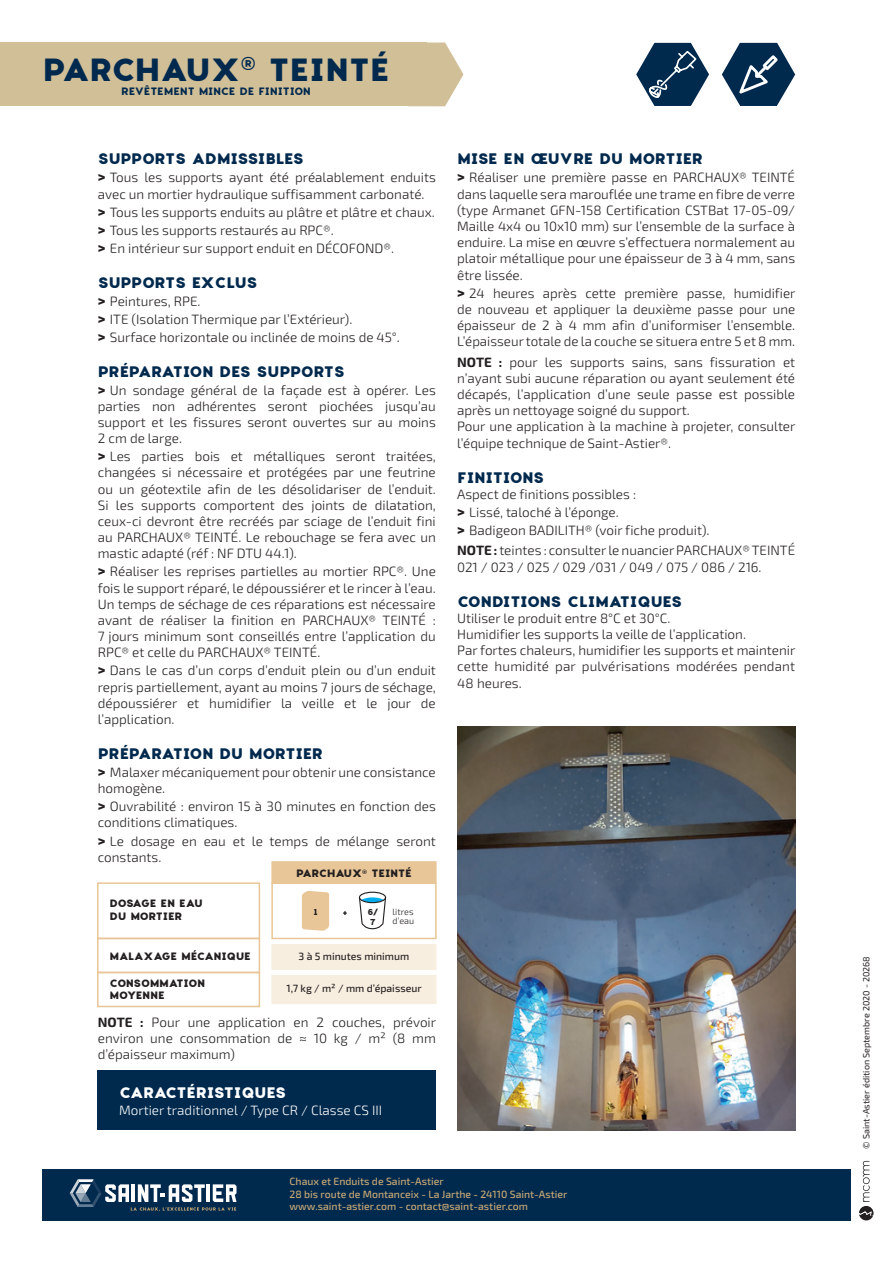
<style>
.page{position:relative;width:893px;height:1263px;background:#fff}
.page>*{position:absolute;margin:0;border:0;box-sizing:border-box;transform-origin:0 0}
.t1{font:800 31.5px "Charlevoix Pro";letter-spacing:-.005em;color:#00294e}
.t2{font:800 15px "Charlevoix Pro";letter-spacing:-.03em;color:#00294e}
.t3{font:800 15px "Charlevoix Pro";letter-spacing:-.03em;color:#fff}
.t4{font:800 15px "Charlevoix Pro";color:#00294e}
.t5{font:300 13.5px/16.2px "Exo 2";color:#231f20}
.t6{font:300 13.5px "Exo 2";color:#fff}
.t7{font:500 10.5px/12.6px "Exo 2";color:#cbaa76}
.t8{font:800 10.5px/12.6px "Charlevoix Pro";letter-spacing:-.03em;color:#231f20}
.t9{font:500 10.5px "Exo 2";color:#231f20}
.t10{font:700 10.5px "Charlevoix Pro";color:#00294e}
.t11{font:800 10.5px "Charlevoix Pro";letter-spacing:-.01em;color:#231f20}
.t12{font:800 10.5px "Charlevoix Pro";letter-spacing:-.005em;color:#231f20}
.t13{font:9px "Exo 2";color:#231f20}
.t14{font:300 9px/9px "Exo 2";color:#231f20}
.t15{font:700 8.4px/10.1px "Charlevoix Pro";color:#231f20}
.s1{font-weight:800;font-size:15px}
.s2{font-weight:700}
</style>
<div class="page">
<div style="left:98px;top:1070px;width:338px;height:60px;background:#00294e"></div>
<div style="left:0;top:43px;width:427px;height:63px;background:#d1bf98"></div>
<svg style="left:427px;top:43px;width:36px;height:63px"></svg>
<div style="left:42px;top:1169px;width:808px;height:51px;background:#00294e"></div>
<svg style="left:70px;top:1179px;width:167px;height:32px"></svg>
<svg style="left:859px;top:1161px;width:14px;height:59px"></svg>
<div style="left:97px;top:882px;width:163px;height:57px;border:2px solid #e8c698"></div>
<div style="left:271px;top:882px;width:166px;height:57px;border:2px solid #e8c698"></div>
<svg style="left:302px;top:891px;width:27px;height:40px"></svg>
<svg style="left:343px;top:911px;width:4px;height:4px"></svg>
<div style="left:359px;top:892px;width:27px;height:11px;border:1px solid #231f20;border-radius:50%"></div>
<svg style="left:358px;top:896px;width:29px;height:44px"></svg>
<div style="left:272px;top:945px;width:164px;height:24px;background:#f8eee0"></div>
<div style="left:272px;top:862px;width:164px;height:21px;background:#e8c698"></div>
<div style="left:271px;top:861px;width:166px;height:23px;border:2px solid #e8c698"></div>
<div style="left:97px;top:938px;width:163px;height:35px;border:2px solid #e8c698"></div>
<div style="left:97px;top:972px;width:163px;height:35px;border:2px solid #e8c698"></div>
<div style="left:272px;top:976px;width:164px;height:27px;background:#f8eee0"></div>
<img style="left:457px;top:726px;width:338px;height:404px">
<svg style="left:636px;top:43px;width:73px;height:63px"></svg>
<svg style="left:722px;top:43px;width:73px;height:63px"></svg>
<h1 class="t1" style="left:43px;top:48px;width:348px">PARCHAUX<sup>®</sup> TEINTÉ</h1>
<p class="t10" style="left:121px;top:84px;width:191px">REVÊTEMENT MINCE DE FINITION</p>
<p class="t2" style="left:98px;top:149px;width:208px">SUPPORTS ADMISSIBLES</p>
<p class="t5" style="left:98px;top:170px;width:340px"><span class="s1">&gt;</span> Tous les supports ayant été préalablement enduits avec un mortier hydraulique suffisamment carbonaté.</p>
<p class="t5" style="left:98px;top:203px;width:339px;line-height:18px"><span class="s1">&gt;</span> Tous les supports enduits au plâtre et plâtre et chaux. <span class="s1">&gt;</span> Tous les supports restaurés au RPC®.<br><span class="s1">&gt;</span> En intérieur sur support enduit en DÉCOFOND®.</p>
<p class="t2" style="left:98px;top:272px;width:161px">SUPPORTS EXCLUS</p>
<p class="t5" style="left:98px;top:292px;width:304px;line-height:18px"><span class="s1">&gt;</span> Peintures, RPE.<br><span class="s1">&gt;</span> ITE (Isolation Thermique par l’Extérieur).<br><span class="s1">&gt;</span> Surface horizontale ou inclinée de moins de 45°.</p>
<p class="t2" style="left:98px;top:361px;width:248px">PRÉPARATION DES SUPPORTS</p>
<p class="t5" style="left:98px;top:382px;width:340px;text-align:justify"><span class="s1">&gt;</span> Un sondage général de la façade est à opérer. Les parties non adhérentes seront piochées jusqu’au support et les fissures seront ouvertes sur au moins 2 cm de large.</p>
<p class="t5" style="left:98px;top:449px;width:340px;text-align:justify"><span class="s1">&gt;</span> Les parties bois et métalliques seront traitées, changées si nécessaire et protégées par une feutrine ou un géotextile afin de les désolidariser de l’enduit.<br>Si les supports comportent des joints de dilatation, ceux-ci devront être recréés par sciage de l’enduit fini au PARCHAUX® TEINTÉ. Le rebouchage se fera avec un mastic adapté (réf : NF DTU 44.1).</p>
<p class="t5" style="left:98px;top:564px;width:340px;text-align:justify"><span class="s1">&gt;</span> Réaliser les reprises partielles au mortier RPC®. Une fois le support réparé, le dépoussiérer et le rincer à l’eau.<br>Un temps de séchage de ces réparations est nécessaire avant de réaliser la finition en PARCHAUX® TEINTÉ :<br>7 jours minimum sont conseillés entre l’application du RPC® et celle du PARCHAUX® TEINTÉ.</p>
<p class="t5" style="left:98px;top:663px;width:340px;text-align:justify"><span class="s1">&gt;</span> Dans le cas d’un corps d’enduit plein ou d’un enduit repris partiellement, ayant au moins 7 jours de séchage, dépoussiérer et humidifier la veille et le jour de l’application.</p>
<p class="t2" style="left:98px;top:743px;width:227px">PRÉPARATION DU MORTIER</p>
<p class="t5" style="left:98px;top:764px;width:340px"><span class="s1">&gt;</span> Malaxer mécaniquement pour obtenir une consistance homogène.</p>
<p class="t5" style="left:98px;top:799px;width:340px"><span class="s1">&gt;</span> Ouvrabilité : environ 15 à 30 minutes en fonction des conditions climatiques.</p>
<p class="t5" style="left:98px;top:833px;width:340px"><span class="s1">&gt;</span> Le dosage en eau et le temps de mélange seront constants.</p>
<p class="t12" style="left:296px;top:866px;width:117px">PARCHAUX<sup>®</sup> TEINTÉ</p>
<p class="t8" style="left:110px;top:897px;width:94px">DOSAGE EN EAU<br>DU MORTIER</p>
<p class="t15" style="left:313px;top:907px;width:6px">1</p>
<p class="t11" style="left:110px;top:949px;width:143px">MALAXAGE MÉCANIQUE</p>
<p class="t9" style="left:299px;top:950px;width:112px">3 à 5 minutes minimum</p>
<p class="t15" style="left:367px;top:907px;width:12px">6/<br>7</p>
<p class="t14" style="left:393px;top:908px;width:23px">litres d’eau</p>
<p class="t8" style="left:110px;top:977px;width:97px">CONSOMMATION<br>MOYENNE</p>
<p class="t9" style="left:287px;top:982px;width:136px">1,7 kg / m² / mm d’épaisseur</p>
<p class="t5" style="left:98px;top:1014px;width:340px;text-align:justify"><span class="s2">NOTE :</span> Pour une application en 2 couches, prévoir environ une consommation de ≈ 10 kg / m² (8 mm d’épaisseur maximum)</p>
<p class="t3" style="left:119px;top:1083px;width:169px">CARACTÉRISTIQUES</p>
<p class="t6" style="left:119px;top:1102px;width:265px">Mortier traditionnel / Type CR / Classe CS III</p>
<p class="t2" style="left:457px;top:149px;width:247px">MISE EN ŒUVRE DU MORTIER</p>
<p class="t5" style="left:457px;top:170px;width:340px;text-align:justify"><span class="s1">&gt;</span> Réaliser une première passe en PARCHAUX® TEINTÉ dans laquelle sera marouflée une trame en fibre de verre (type Armanet GFN-158 Certification CSTBat 17-05-09/ Maille 4x4 ou 10x10 mm) sur l’ensemble de la surface à enduire. La mise en œuvre s’effectuera normalement au platoir métallique pour une épaisseur de 3 à 4 mm, sans être lissée.</p>
<p class="t5" style="left:457px;top:285px;width:340px;text-align:justify"><span class="s1">&gt;</span> 24 heures après cette première passe, humidifier de nouveau et appliquer la deuxième passe pour une épaisseur de 2 à 4 mm afin d’uniformiser l’ensemble.<br>L’épaisseur totale de la couche se situera entre 5 et 8 mm.</p>
<p class="t5" style="left:457px;top:354px;width:340px"><span class="s2">NOTE :</span> pour les supports sains, sans fissuration et n’ayant subi aucune réparation ou ayant seulement été décapés, l’application d’une seule passe est possible après un nettoyage soigné du support.<br>Pour une application à la machine à projeter, consulter l’équipe technique de Saint-Astier®.</p>
<p class="t4" style="left:457px;top:467px;width:88px">FINITIONS</p>
<p class="t5" style="left:457px;top:485px;width:254px;line-height:18px">Aspect de finitions possibles :<br><span class="s1">&gt;</span> Lissé, taloché à l’éponge.<br><span class="s1">&gt;</span> Badigeon BADILITH® (voir fiche produit).</p>
<p class="t5" style="left:457px;top:543px;width:340px"><span class="s2">NOTE :</span> teintes : consulter le nuancier PARCHAUX® TEINTÉ<br>021 / 023 / 025 / 029 /031 / 049 / 075 / 086 / 216.</p>
<p class="t2" style="left:457px;top:591px;width:227px">CONDITIONS CLIMATIQUES</p>
<p class="t5" style="left:457px;top:610px;width:340px">Utiliser le produit entre 8°C et 30°C.<br>Humidifier les supports la veille de l’application.<br>Par fortes chaleurs, humidifier les supports et maintenir cette humidité par pulvérisations modérées pendant 48 heures.</p>
<p class="t7" style="left:290px;top:1175px;width:279px">Chaux et Enduits de Saint-Astier<br>28 bis route de Montanceix - La Jarthe - 24110 Saint-Astier www.saint-astier.com - contact@saint-astier.com</p>
<p class="t13" style="left:861px;top:1149px;width:194px;rotate:-90deg">© Saint-Astier édition Septembre 2020 - 20268</p>
</div>
